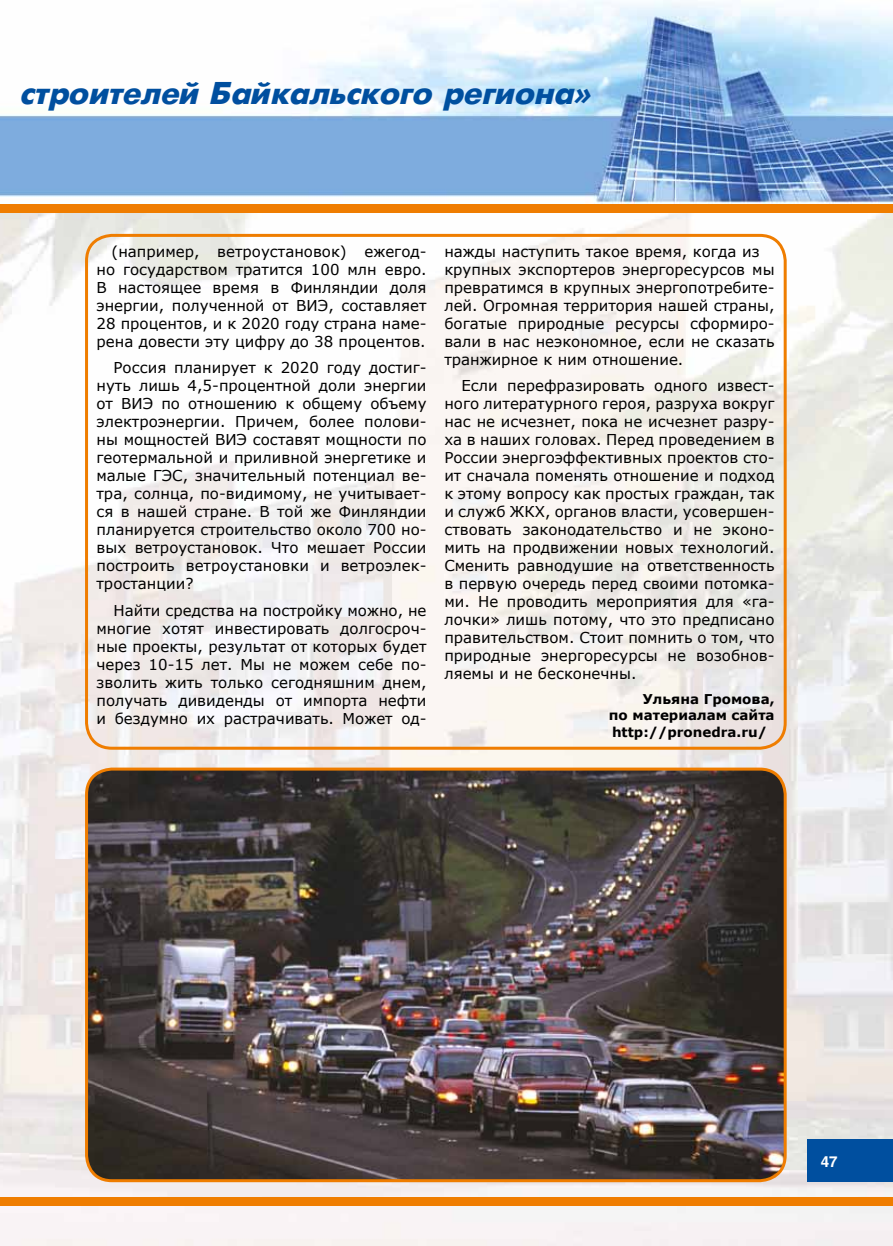
<style>
.page{position:relative;width:893px;height:1246px;background:#fff}
.page>*{position:absolute;margin:0;border:0;box-sizing:border-box;transform-origin:0 0}
.t1{font:italic 700 31.5px "Futuris";color:#004f9f}
.t2{font:15px/18px "Verdana";color:#000;text-align:justify}
.t3{font:700 15px "Helios";color:#fff}
.t4{font:700 13.5px/16.2px "Verdana";color:#000;text-align:justify}
</style>
<div class="page">
<img style="left:0;top:0;width:893px;height:1246px">
<div style="left:0;top:204px;width:893px;height:9px;background:#ef7d00"></div>
<div style="left:808px;top:1140px;width:85px;height:42px;background:#004f9f"></div>
<div style="left:0;top:1197px;width:893px;height:9px;background:#ef7d00"></div>
<div style="left:85px;top:234px;width:702px;height:516px;border:3px solid #ef7d00;border-radius:26px"></div>
<img style="left:87px;top:769px;width:698px;height:412px">
<div style="left:85px;top:767px;width:702px;height:415px;border:3px solid #ef7d00;border-radius:26px"></div>
<h1 class="t1" style="left:21px;top:76px;width:573px">строителей Байкальского региона»</h1>
<p class="t2" style="left:97px;top:242px;width:332px;text-indent:15px">(например, ветроустановок) ежегод&shy;но государством тратится 100 млн евро.<br>В настоящее время в Финляндии доля энергии, полученной от ВИЭ, составляет 28 процентов, и к 2020 году страна наме&shy;рена довести эту цифру до 38 процентов.</p>
<p class="t2" style="left:97px;top:358px;width:332px;text-indent:17px">Россия планирует к 2020 году достиг&shy;нуть лишь 4,5-процентной доли энергии от ВИЭ по отношению к общему объему электроэнергии. Причем, более полови&shy;ны мощностей ВИЭ составят мощности по геотермальной и приливной энергетике и малые ГЭС, значительный потенциал ве&shy;тра, солнца, по-видимому, не учитывает&shy;ся в нашей стране. В той же Финляндии планируется строительство около 700 но&shy;вых ветроустановок. Что мешает России построить ветроустановки и ветроэлек&shy;тростанции?</p>
<p class="t2" style="left:97px;top:601px;width:332px;text-indent:17px">Найти средства на постройку можно, не многие хотят инвестировать долгосроч&shy;ные проекты, результат от которых будет через 10-15 лет. Мы не можем себе по&shy;зволить жить только сегодняшним днем, получать дивиденды от импорта нефти и бездумно их растрачивать. Может од-</p>
<p class="t2" style="left:444px;top:242px;width:332px;text-align:left">нажды наступить такое время, когда из крупных экспортеров энергоресурсов мы превратимся в крупных энергопотребите&shy;лей. Огромная территория нашей страны, богатые природные ресурсы сформиро&shy;вали в нас неэкономное, если не сказать транжирное к ним отношение.</p>
<p class="t2" style="left:444px;top:376px;width:332px;text-indent:17px">Если перефразировать одного извест&shy;ного литературного героя, разруха вокруг нас не исчезнет, пока не исчезнет разру&shy;ха в наших головах. Перед проведением в России энергоэффективных проектов сто&shy;ит сначала поменять отношение и подход к этому вопросу как простых граждан, так и служб ЖКХ, органов власти, усовершен&shy;ствовать законодательство и не эконо&shy;мить на продвижении новых технологий.<br>Сменить равнодушие на ответственность в первую очередь перед своими потомка&shy;ми. Не проводить мероприятия для «га&shy;лочки» лишь потому, что это предписано правительством. Стоит помнить о том, что природные энергоресурсы не возобнов&shy;ляемы и не бесконечны.</p>
<p class="t4" style="left:609px;top:691px;width:167px;text-indent:34px">Ульяна Громова, по материалам сайта http://pronedra.ru/</p>
<p class="t3" style="left:821px;top:1153px;width:18px">47</p>
</div>
